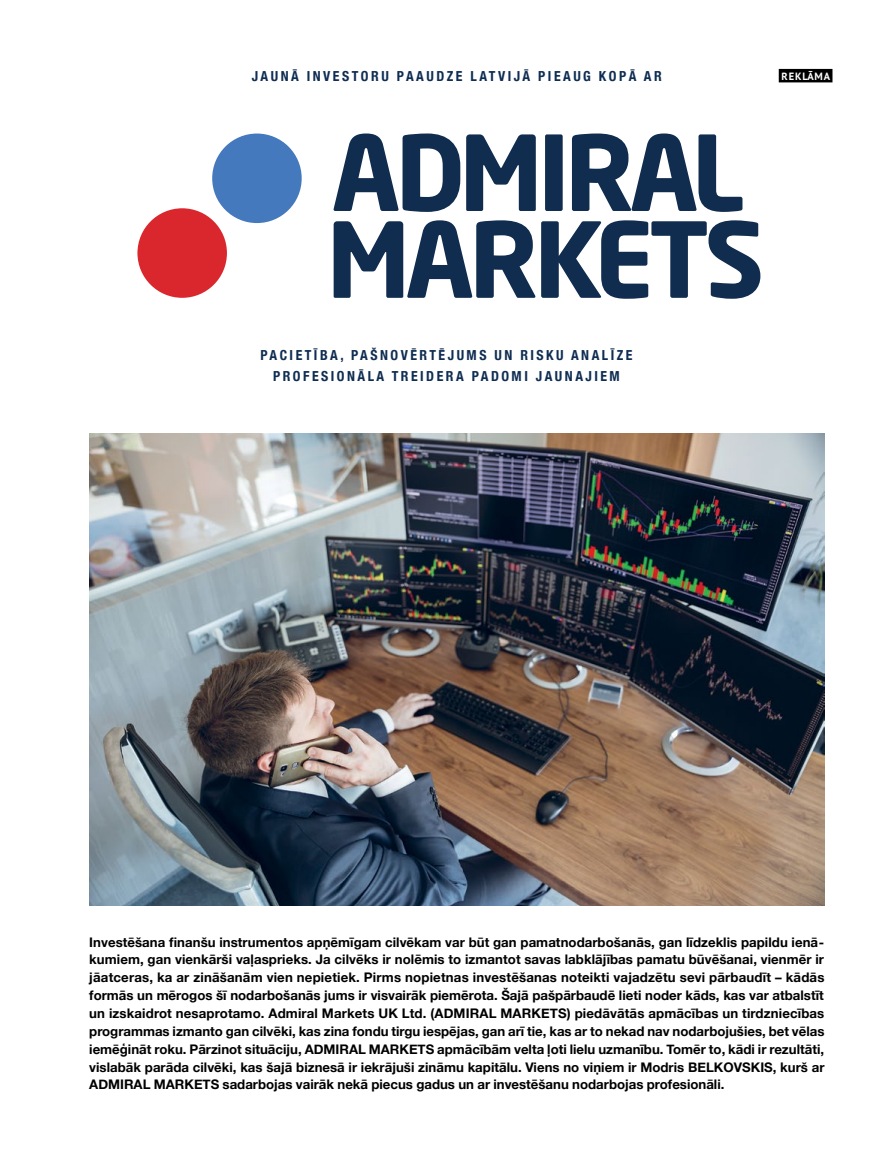
<style>
.page{position:relative;width:893px;height:1170px;background:#fff}
.page>*{position:absolute;margin:0;border:0;box-sizing:border-box;transform-origin:0 0}
.t1{font:700 condensed 13.8px/21px "Helvetica Neue";letter-spacing:.18em;color:#0f2d52;text-align:center}
.t2{font:700 13.2px/17.9px "Helvetica Neue";color:#000;text-align:justify}
.t3{font:700 10.5px "PT Sans";letter-spacing:.08em;color:#fff}
</style>
<div class="page">
<div style="left:779px;top:69px;width:53px;height:13px;background:#000"></div>
<div style="left:137px;top:208px;width:90px;height:90px;background:#d9272d;border-radius:50%"></div>
<div style="left:212px;top:133px;width:90px;height:90px;background:#4579bd;border-radius:50%"></div>
<svg style="left:334px;top:133px;width:126px;height:79px"></svg>
<svg style="left:466px;top:134px;width:70px;height:77px"></svg>
<div style="left:545px;top:134px;width:18px;height:77px;background:#102c4e;border-radius:2px"></div>
<svg style="left:572px;top:133px;width:170px;height:79px"></svg>
<svg style="left:334px;top:220px;width:201px;height:78px"></svg>
<svg style="left:541px;top:220px;width:219px;height:79px"></svg>
<img style="left:89px;top:433px;width:735px;height:472px">
<p class="t1" style="left:252px;top:65px;width:411px">JAUNĀ INVESTORU PAAUDZE LATVIJĀ PIEAUG KOPĀ AR</p>
<p class="t3" style="left:782px;top:69px;width:50px">REKLĀMA</p>
<p class="t1" style="left:260px;top:343px;width:374px">PACIETĪBA, PAŠNOVĒRTĒJUMS UN RISKU ANALĪZE<br>PROFESIONĀLA TREIDERA PADOMI JAUNAJIEM</p>
<p class="t2" style="left:89px;top:933px;width:737px">Investēšana finanšu instrumentos apņēmīgam cilvēkam var būt gan pamatnodarbošanās, gan līdzeklis papildu ienā&shy;kumiem, gan vienkārši vaļasprieks. Ja cilvēks ir nolēmis to izmantot savas labklājības pamatu būvēšanai, vienmēr ir jāatceras, ka ar zināšanām vien nepietiek. Pirms nopietnas investēšanas noteikti vajadzētu sevi pārbaudīt – kādās formās un mērogos šī nodarbošanās jums ir visvairāk piemērota. Šajā pašpārbaudē lieti noder kāds, kas var atbalstīt un izskaidrot nesaprotamo. Admiral Markets UK Ltd. (ADMIRAL MARKETS) piedāvātās apmācības un tirdzniecības programmas izmanto gan cilvēki, kas zina fondu tirgu iespējas, gan arī tie, kas ar to nekad nav nodarbojušies, bet vēlas iemēģināt roku. Pārzinot situāciju, ADMIRAL MARKETS apmācībām velta ļoti lielu uzmanību. Tomēr to, kādi ir rezultāti, vislabāk parāda cilvēki, kas šajā biznesā ir iekrājuši zināmu kapitālu. Viens no viņiem ir Modris BELKOVSKIS, kurš ar ADMIRAL MARKETS sadarbojas vairāk nekā piecus gadus un ar investēšanu nodarbojas profesionāli.</p>
</div>
